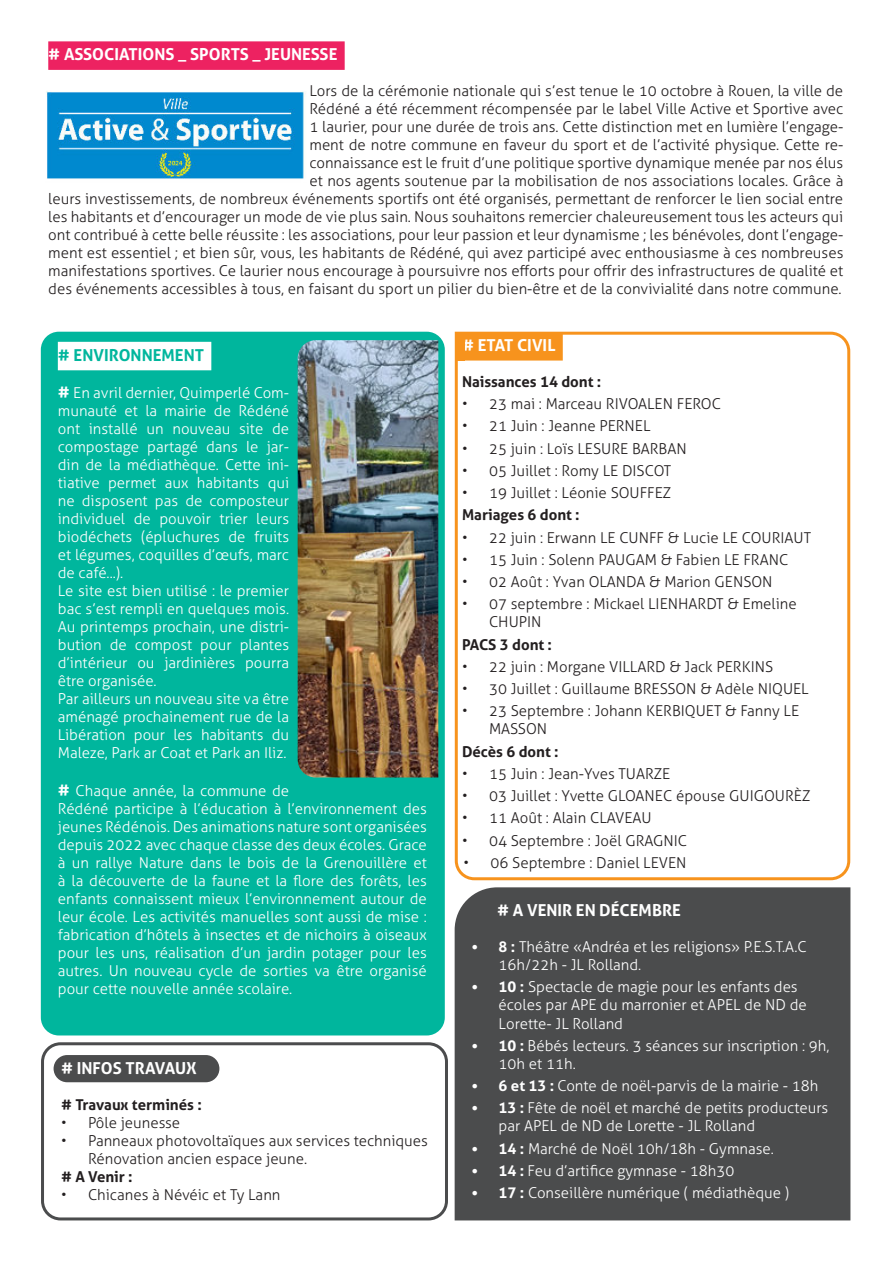
<style>
.page{position:relative;width:893px;height:1263px;background:#fff}
.page>*{position:absolute;margin:0;border:0;box-sizing:border-box;transform-origin:0 0}
.t1{font:700 16.5px "Aller";color:#fff}
.t2{font:700 16.5px "Aller";color:#00b69d}
.t3{font:300 15px/18px "Aller";color:#231f20}
.t4{font:300 15px/18px "Aller";color:#fff}
.t5{font:700 15px "Aller";color:#231f20}
.s1{font-weight:700;font-size:16.5px}
.s2{font-weight:700}
</style>
<div class="page">
<div style="left:455px;top:887px;width:395px;height:333px;background:#4b4c4d"></div>
<div style="left:48px;top:41px;width:297px;height:29px;background:#ed2261"></div>
<img style="left:46px;top:91px;width:260px;height:88px">
<div style="left:41px;top:332px;width:404px;height:703px;background:#00b69d;border-radius:18px"></div>
<div style="left:58px;top:342px;width:153px;height:28px;background:#fff"></div>
<img style="left:298px;top:340px;width:140px;height:437px">
<svg style="left:454px;top:331px;width:397px;height:550px"></svg>
<div style="left:457px;top:333px;width:7px;height:28px;background:#f7931d"></div>
<div style="left:54px;top:1055px;width:165px;height:27px;background:#4b4c4d;border-radius:14px"></div>
<div style="left:41px;top:1042px;width:407px;height:178px;border:3px solid #4b4c4d;border-radius:18px"></div>
<p class="t1" style="left:48px;top:45px;width:291px"># ASSOCIATIONS _ SPORTS _ JEUNESSE</p>
<p class="t3" style="left:48px;top:82px;width:797px;text-align:right">Lors de la cérémonie nationale qui s’est tenue le 10 octobre à Rouen, la ville de<br>Rédéné a été récemment récompensée par le label Ville Active et Sportive avec<br>1 laurier, pour une durée de trois ans. Cette distinction met en lumière l’engage-<br>ment de notre commune en faveur du sport et de l’activité physique. Cette re-<br>connaissance est le fruit d’une politique sportive dynamique menée par nos élus<br>et nos agents soutenue par la mobilisation de nos associations locales. Grâce à<br>leurs investissements, de nombreux événements sportifs ont été organisés, permettant de renforcer le lien social entre les habitants et d’encourager un mode de vie plus sain. Nous souhaitons remercier chaleureusement tous les acteurs qui ont contribué à cette belle réussite : les associations, pour leur passion et leur dynamisme ; les bénévoles, dont l’engage&shy;ment est essentiel ; et bien sûr, vous, les habitants de Rédéné, qui avez participé avec enthousiasme à ces nombreuses manifestations sportives. Ce laurier nous encourage à poursuivre nos efforts pour offrir des infrastructures de qualité et des événements accessibles à tous, en faisant du sport un pilier du bien-être et de la convivialité dans notre commune.</p>
<p class="t2" style="left:58px;top:346px;width:148px"># ENVIRONNEMENT</p>
<p class="t4" style="left:58px;top:385px;width:233px"><span class="s1">#</span> En avril dernier, Quimperlé Com&shy;munauté et la mairie de Rédéné ont installé un nouveau site de compostage partagé dans le jar&shy;din de la médiathèque. Cette ini&shy;tiative permet aux habitants qui ne disposent pas de composteur individuel de pouvoir trier leurs biodéchets (épluchures de fruits et légumes, coquilles d’œufs, marc de café...).<br>Le site est bien utilisé : le premier bac s’est rempli en quelques mois.<br>Au printemps prochain, une distri&shy;bution de compost pour plantes d’intérieur ou jardinières pourra être organisée.<br>Par ailleurs un nouveau site va être aménagé prochainement rue de la<br>Libération pour les habitants du<br>Maleze, Park ar Coat et Park an Iliz.</p>
<p class="t4" style="left:58px;top:782px;width:371px"><span class="s1">#</span> Chaque année, la commune de<br>Rédéné participe à l’éducation à l’environnement des jeunes Rédénois. Des animations nature sont organisées depuis 2022 avec chaque classe des deux écoles. Grace à un rallye Nature dans le bois de la Grenouillère et à la découverte de la faune et la flore des forêts, les enfants connaissent mieux l’environnement autour de leur école. Les activités manuelles sont aussi de mise : fabrication d’hôtels à insectes et de nichoirs à oiseaux pour les uns, réalisation d’un jardin potager pour les autres. Un nouveau cycle de sorties va être organisé pour cette nouvelle année scolaire.</p>
<p class="t1" style="left:61px;top:1059px;width:137px"># INFOS TRAVAUX</p>
<p class="t5" style="left:61px;top:1097px;width:142px"># Travaux terminés :</p>
<p class="t3" style="left:61px;top:1114px;width:121px">• Pôle jeunesse</p>
<p class="t3" style="left:88px;top:1132px;width:341px;text-indent:-27px">• Panneaux photovoltaïques aux services techniques<br>Rénovation ancien espace jeune.</p>
<p class="t5" style="left:61px;top:1169px;width:73px"># A Venir :</p>
<p class="t3" style="left:61px;top:1186px;width:221px">• Chicanes à Névéic et Ty Lann</p>
<p class="t1" style="left:462px;top:336px;width:95px"># ETAT CIVIL</p>
<p class="t5" style="left:462px;top:373px;width:141px">Naissances 14 dont :</p>
<p class="t3" style="left:462px;top:395px;width:261px">• 23 mai : Marceau RIVOALEN FEROC</p>
<p class="t3" style="left:462px;top:417px;width:190px">• 21 Juin : Jeanne PERNEL</p>
<p class="t3" style="left:462px;top:440px;width:226px">• 25 juin : Loïs LESURE BARBAN</p>
<p class="t3" style="left:462px;top:462px;width:211px">• 05 Juillet : Romy LE DISCOT</p>
<p class="t3" style="left:462px;top:484px;width:211px">• 19 Juillet : Léonie SOUFFEZ</p>
<p class="t5" style="left:462px;top:507px;width:119px">Mariages 6 dont :</p>
<p class="t3" style="left:462px;top:529px;width:351px">• 22 juin : Erwann LE CUNFF &amp; Lucie LE COURIAUT</p>
<p class="t3" style="left:462px;top:551px;width:328px">• 15 Juin : Solenn PAUGAM &amp; Fabien LE FRANC</p>
<p class="t3" style="left:462px;top:573px;width:312px">• 02 Août : Yvan OLANDA &amp; Marion GENSON</p>
<p class="t3" style="left:489px;top:595px;width:309px;text-indent:-27px">• 07 septembre : Mickael LIENHARDT &amp; Emeline<br>CHUPIN</p>
<p class="t5" style="left:462px;top:636px;width:91px">PACS 3 dont :</p>
<p class="t3" style="left:462px;top:658px;width:313px">• 22 juin : Morgane VILLARD &amp; Jack PERKINS</p>
<p class="t3" style="left:462px;top:680px;width:348px">• 30 Juillet : Guillaume BRESSON &amp; Adèle NIQUEL</p>
<p class="t3" style="left:489px;top:702px;width:312px;text-indent:-27px">• 23 Septembre : Johann KERBIQUET &amp; Fanny LE<br>MASSON</p>
<p class="t5" style="left:462px;top:743px;width:98px">Décès 6 dont :</p>
<p class="t3" style="left:462px;top:765px;width:210px">• 15 Juin : Jean-Yves TUARZE</p>
<p class="t3" style="left:462px;top:787px;width:350px">• 03 Juillet : Yvette GLOANEC épouse GUIGOURÈZ</p>
<p class="t3" style="left:462px;top:809px;width:191px">• 11 Août : Alain CLAVEAU</p>
<p class="t3" style="left:462px;top:832px;width:227px">• 04 Septembre : Joël GRAGNIC</p>
<p class="t3" style="left:464px;top:854px;width:224px">• 06 Septembre : Daniel LEVEN</p>
<p class="t1" style="left:497px;top:901px;width:185px"># A VENIR EN DÉCEMBRE</p>
<p class="t4" style="left:499px;top:938px;width:310px;text-indent:-27px"><span class="s2">• 8 :</span> Théâtre «Andréa et les religions» P.E.S.T.A.C<br>16h/22h - JL Rolland.</p>
<p class="t4" style="left:499px;top:979px;width:310px;text-indent:-27px"><span class="s2">• 10 :</span> Spectacle de magie pour les enfants des écoles par APE du marronier et APEL de ND de<br>Lorette- JL Rolland</p>
<p class="t4" style="left:499px;top:1037px;width:332px;text-indent:-27px"><span class="s2">• 10 :</span> Bébés lecteurs. 3 séances sur inscription : 9h,<br>10h et 11h.</p>
<p class="t4" style="left:472px;top:1077px;width:348px"><span class="s2">• 6 et 13 :</span> Conte de noël-parvis de la mairie - 18h</p>
<p class="t4" style="left:499px;top:1099px;width:331px;text-indent:-27px"><span class="s2">• 13 :</span> Fête de noël et marché de petits producteurs par APEL de ND de Lorette - JL Rolland</p>
<p class="t4" style="left:472px;top:1140px;width:304px"><span class="s2">• 14 :</span> Marché de Noël 10h/18h - Gymnase.</p>
<p class="t4" style="left:472px;top:1161px;width:264px"><span class="s2">• 14 :</span> Feu d’artifice gymnase - 18h30</p>
<p class="t4" style="left:472px;top:1184px;width:319px"><span class="s2">• 17 :</span> Conseillère numérique ( médiathèque )</p>
</div>
